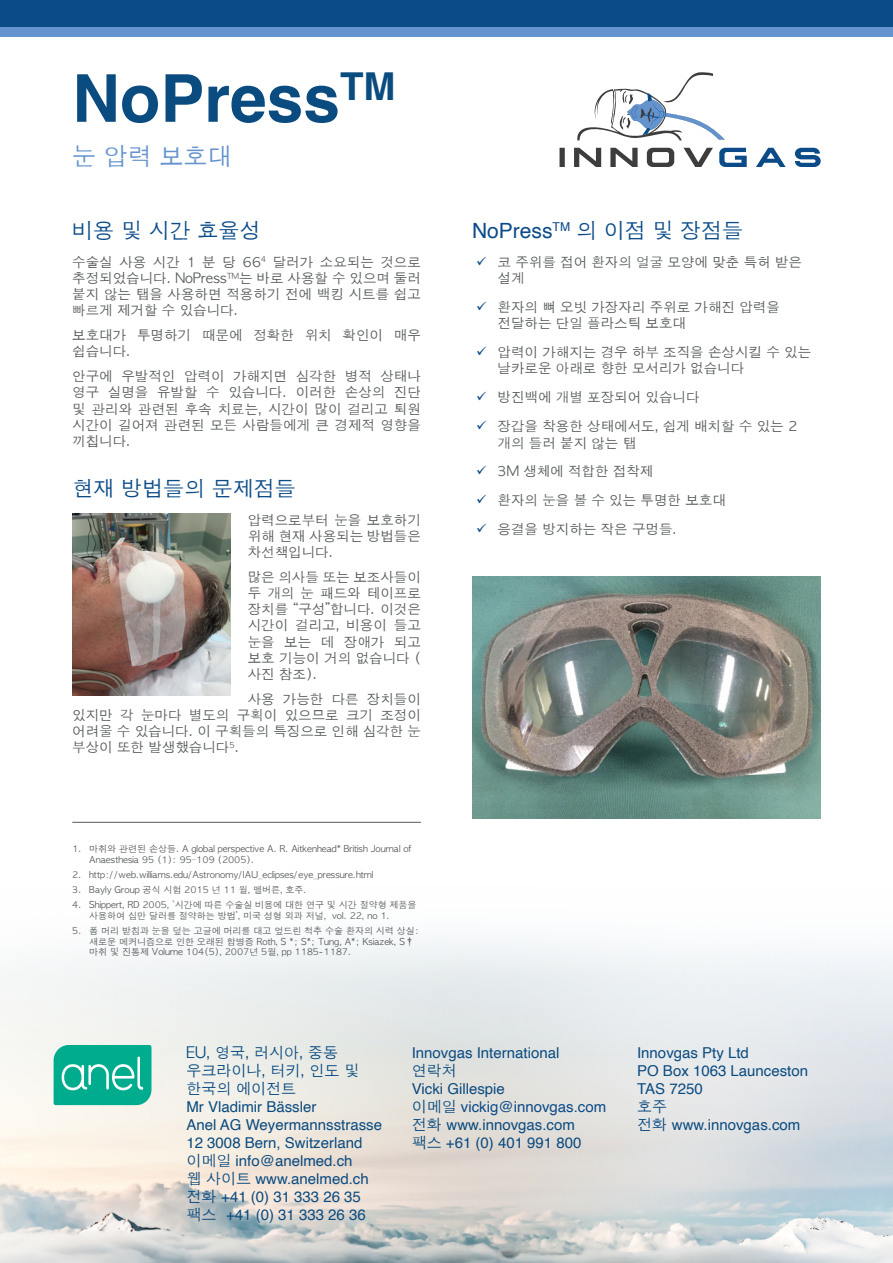
<style>
.page{position:relative;width:893px;height:1263px;background:#fff}
.page>*{position:absolute;margin:0;border:0;box-sizing:border-box;transform-origin:0 0}
.t1{font:700 66px "Helvetica";color:#0a4b80}
.t2{font:24px "Apple Gothic";color:#6593cd}
.Innovgas_Blue_Header{font:21px "Apple Gothic";color:#0b4b88}
.Innovgas_Blue_Header-2{font:21px "Helvetica";color:#0b4b88}
.Innovgas_White_Bold_Header{font:15px/18px "Helvetica";color:#0a4b80}
.Innovgas_White_Bold_Header-2{font:15px/18px "Apple Gothic";color:#0a4b80}
.Innovgas_White_Bold_Header-3{font:15px "Helvetica";color:#0b4b88}
.Innovgas_Main_Paragraph{font:13.5px/16.2px "Apple Gothic";color:#565a5b;text-align:justify}
.t3{font:9px/10.8px "Apple Gothic";color:#565a5b}
.s1{font-family:"Apple Gothic"}
.s2{color:#0b4b88}
.s3{font-family:"Apple Gothic";color:#0a4b80}
</style>
<div class="page">
<img style="left:0;top:940px;width:893px;height:323px">
<div style="left:0;top:0;width:893px;height:28px;background:#0b4b88"></div>
<div style="left:0;top:28px;width:893px;height:9px;background:#6593cd"></div>
<svg style="left:559px;top:148px;width:154px;height:19px"></svg>
<svg style="left:719px;top:148px;width:102px;height:19px"></svg>
<svg style="left:577px;top:72px;width:148px;height:69px"></svg>
<img style="left:72px;top:513px;width:159px;height:182px">
<hr style="left:72px;top:822px;width:349px;height:1px;background:#565a5b">
<img style="left:472px;top:576px;width:349px;height:243px">
<svg style="left:54px;top:1045px;width:97px;height:60px;background:#20b69c"></svg>
<h1 class="t1" style="left:72px;top:58px;width:325px">NoPress<sup>TM</sup></h1>
<h2 class="t2" style="left:72px;top:143px;width:161px">눈 압력 보호대</h2>
<p class="Innovgas_Blue_Header" style="left:72px;top:218px;width:190px">비용 및 시간 효율성</p>
<p class="Innovgas_Main_Paragraph" style="left:72px;top:254px;width:350px">수술실 사용 시간 1 분 당 66<sup>4</sup> 달러가 소요되는 것으로 추정되었습니다. NoPress<sup>TM</sup>는 바로 사용할 수 있으며 둘러 붙지 않는 탭을 사용하면 적용하기 전에 백킹 시트를 쉽고 빠르게 제거할 수 있습니다.</p>
<p class="Innovgas_Main_Paragraph" style="left:72px;top:327px;width:350px">보호대가 투명하기 때문에 정확한 위치 확인이 매우 쉽습니다.</p>
<p class="Innovgas_Main_Paragraph" style="left:72px;top:368px;width:350px">안구에 우발적인 압력이 가해지면 심각한 병적 상태나 영구 실명을 유발할 수 있습니다. 이러한 손상의 진단 및 관리와 관련된 후속 치료는, 시간이 많이 걸리고 퇴원 시간이 길어져 관련된 모든 사람들에게 큰 경제적 영향을 끼칩니다.</p>
<p class="Innovgas_Blue_Header" style="left:72px;top:476px;width:225px">현재 방법들의 문제점들</p>
<p class="Innovgas_Main_Paragraph" style="left:248px;top:512px;width:175px">압력으로부터 눈을 보호하기 위해 현재 사용되는 방법들은 차선책입니다.</p>
<p class="Innovgas_Main_Paragraph" style="left:248px;top:569px;width:175px">많은 의사들 또는 보조사들이 두 개의 눈 패드와 테이프로 장치를 “구성”합니다. 이것은 시간이 걸리고, 비용이 들고 눈을 보는 데 장애가 되고 보호 기능이 거의 없습니다 ( 사진 참조).</p>
<p class="Innovgas_Main_Paragraph" style="left:72px;top:691px;width:350px;text-indent:175px">사용 가능한 다른 장치들이 있지만 각 눈마다 별도의 구획이 있으므로 크기 조정이 어려울 수 있습니다. 이 구획들의 특징으로 인해 심각한 눈 부상이 또한 발생했습니다<sup>5</sup>.</p>
<p class="t3" style="left:89px;top:843px;width:324px;text-indent:-17px">1. 마취와 관련된 손상들. A global perspective A. R. Aitkenhead* British Journal of<br>Anaesthesia 95 (1): 95–109 (2005).</p>
<p class="t3" style="left:72px;top:869px;width:303px">2. http://web.williams.edu/Astronomy/IAU_eclipses/eye_pressure.html</p>
<p class="t3" style="left:72px;top:884px;width:236px">3. Bayly Group 공식 시험 2015 년 11 월, 멜버른, 호주.</p>
<p class="t3" style="left:89px;top:899px;width:329px;text-indent:-17px">4. Shippert, RD 2005, `시간에 따른 수술실 비용에 대한 연구 및 시간 절약형 제품을 사용하여 십만 달러를 절약하는 방법’, 미국 성형 외과 저널, vol. 22, no 1.</p>
<p class="t3" style="left:89px;top:925px;width:331px;text-indent:-17px">5. 폼 머리 받침과 눈을 덮는 고글에 머리를 대고 엎드린 척추 수술 환자의 시력 상실: 새로운 메커니즘으로 인한 오래된 합병증 Roth, S *; S*; Tung, A*; Ksiazek, S† 마취 및 진통제 Volume 104(5), 2007년 5월, pp 1185-1187.</p>
<p class="Innovgas_Blue_Header-2" style="left:472px;top:214px;width:273px">NoPress<sup>TM</sup> <span class="s1">의 이점 및 장점들</span></p>
<p class="Innovgas_Main_Paragraph" style="left:497px;top:254px;width:306px;text-indent:-21px"><span class="s2">✓</span> 코 주위를 접어 환자의 얼굴 모양에 맞춘 특허 받은 설계</p>
<p class="Innovgas_Main_Paragraph" style="left:497px;top:299px;width:284px;text-indent:-21px"><span class="s2">✓</span> 환자의 뼈 오빗 가장자리 주위로 가해진 압력을 전달하는 단일 플라스틱 보호대</p>
<p class="Innovgas_Main_Paragraph" style="left:497px;top:344px;width:315px;text-indent:-21px"><span class="s2">✓</span> 압력이 가해지는 경우 하부 조직을 손상시킬 수 있는 날카로운 아래로 향한 모서리가 없습니다</p>
<p class="Innovgas_Main_Paragraph" style="left:476px;top:390px;width:225px"><span class="s2">✓</span> 방진백에 개별 포장되어 있습니다</p>
<p class="Innovgas_Main_Paragraph" style="left:497px;top:419px;width:301px;text-indent:-21px"><span class="s2">✓</span> 장갑을 착용한 상태에서도, 쉽게 배치할 수 있는 2 개의 들러 붙지 않는 탭</p>
<p class="Innovgas_Main_Paragraph" style="left:476px;top:464px;width:179px"><span class="s2">✓</span> 3M 생체에 적합한 접착제</p>
<p class="Innovgas_Main_Paragraph" style="left:476px;top:493px;width:251px"><span class="s2">✓</span> 환자의 눈을 볼 수 있는 투명한 보호대</p>
<p class="Innovgas_Main_Paragraph" style="left:476px;top:522px;width:202px"><span class="s2">✓</span> 응결을 방지하는 작은 구멍들.</p>
<p class="Innovgas_White_Bold_Header-2" style="left:186px;top:1044px;width:174px">EU, 영국, 러시아, 중동 우크라이나, 터키, 인도 및 한국의 에이전트</p>
<p class="Innovgas_White_Bold_Header" style="left:186px;top:1098px;width:132px">Mr Vladimir Bässler</p>
<p class="Innovgas_White_Bold_Header" style="left:186px;top:1116px;width:197px">Anel AG Weyermannsstrasse<br>12 3008 Bern, Switzerland</p>
<p class="Innovgas_White_Bold_Header" style="left:186px;top:1152px;width:168px"><span class="s1">이메일</span> info@anelmed.ch</p>
<p class="Innovgas_White_Bold_Header" style="left:186px;top:1170px;width:184px"><span class="s1">웹 사이트</span> www.anelmed.ch</p>
<p class="Innovgas_White_Bold_Header" style="left:186px;top:1188px;width:176px"><span class="s1">전화</span> +41 (0) 31 333 26 35</p>
<p class="Innovgas_White_Bold_Header" style="left:186px;top:1206px;width:181px"><span class="s1">팩스</span> +41 (0) 31 333 26 36</p>
<p class="Innovgas_White_Bold_Header" style="left:412px;top:1044px;width:149px">Innovgas International</p>
<p class="Innovgas_White_Bold_Header-2" style="left:412px;top:1061px;width:46px">연락처</p>
<p class="Innovgas_White_Bold_Header" style="left:412px;top:1080px;width:95px">Vicki Gillespie</p>
<p class="Innovgas_White_Bold_Header-3" style="left:412px;top:1095px;width:196px"><span class="s3">이메일</span> vickig@innovgas.com</p>
<p class="Innovgas_White_Bold_Header" style="left:412px;top:1116px;width:165px"><span class="s1">전화</span> www.innovgas.com</p>
<p class="Innovgas_White_Bold_Header" style="left:412px;top:1134px;width:171px"><span class="s1">팩스</span> +61 (0) 401 991 800</p>
<p class="Innovgas_White_Bold_Header" style="left:637px;top:1044px;width:113px">Innovgas Pty Ltd</p>
<p class="Innovgas_White_Bold_Header" style="left:637px;top:1062px;width:172px">PO Box 1063 Launceston<br>TAS 7250</p>
<p class="Innovgas_White_Bold_Header-2" style="left:637px;top:1097px;width:31px">호주</p>
<p class="Innovgas_White_Bold_Header" style="left:637px;top:1116px;width:165px"><span class="s1">전화</span> www.innovgas.com</p>
</div>
